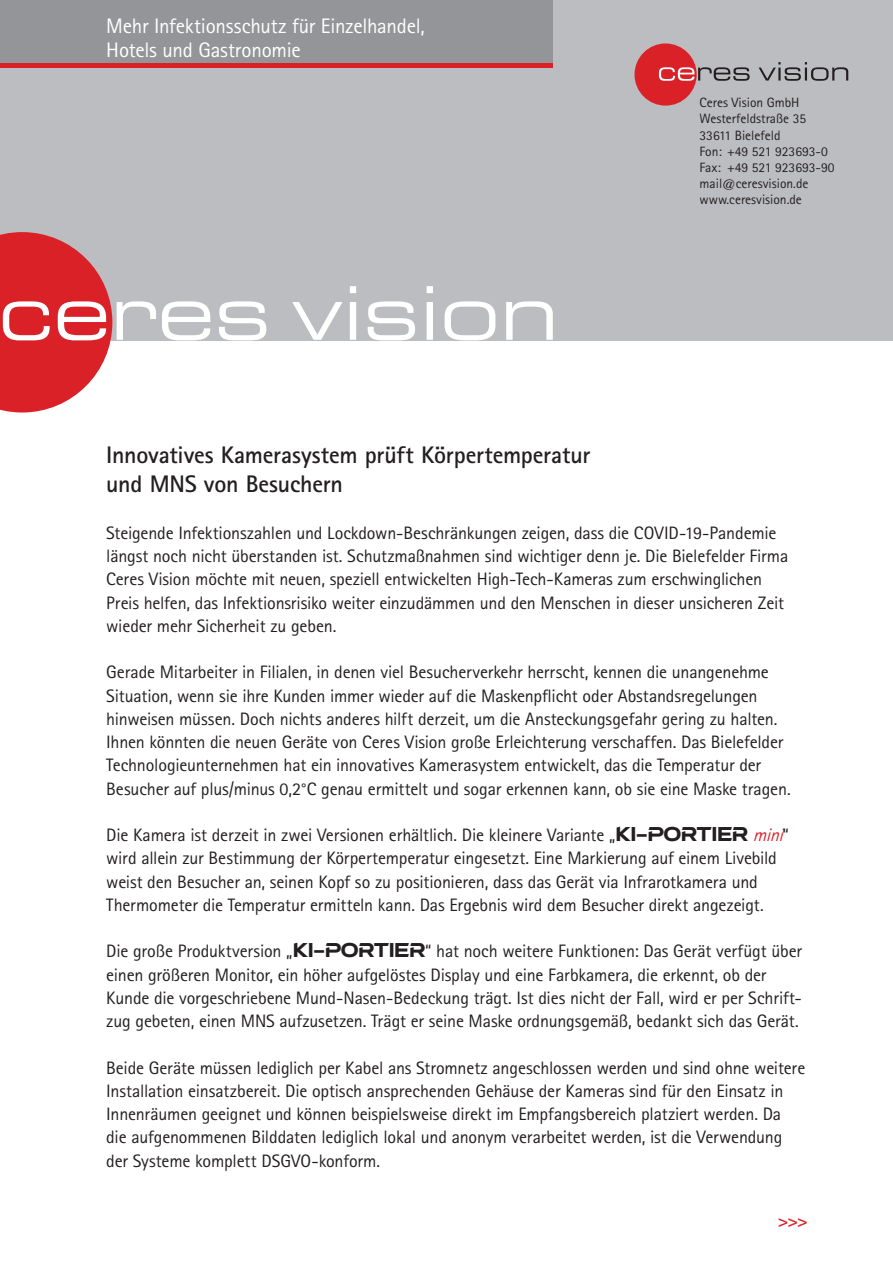
<style>
.page{position:relative;width:893px;height:1263px;background:#fff}
.page>*{position:absolute;margin:0;border:0;box-sizing:border-box;transform-origin:0 0}
.t1{font:700 24px/29.2px "Rotis Sans Serif Std";letter-spacing:-.01em;color:#231f20}
.t2{font:21px/24px "Rotis Sans Serif Std";letter-spacing:-.01em;color:#fff}
.t3{font:18px/23.2px "Rotis Sans Serif Std";letter-spacing:-.01em;color:#231f20}
.t4{font:700 18px "Rotis Sans Serif Std";color:#da2128}
.t5{font:13.5px/16.2px "Rotis Sans Serif Std";color:#231f20}
.s1{font-family:"a Atmospheric"}
.s2{font-style:italic;color:#da2128}
</style>
<div class="page">
<div style="left:0;top:0;width:893px;height:340px;background:#bcbdc0"></div>
<div style="left:0;top:0;width:553px;height:64px;background:#939598"></div>
<div style="left:634px;top:43px;width:63px;height:63px;background:#da2128;border-radius:50%"></div>
<svg style="left:659px;top:67px;width:91px;height:14px"></svg>
<svg style="left:759px;top:62px;width:89px;height:19px"></svg>
<hr style="left:0;top:64px;width:553px;height:4px;background:#da2128">
<svg style="left:0;top:232px;width:156px;height:180px"></svg>
<svg style="left:162px;top:301px;width:48px;height:39px"></svg>
<svg style="left:219px;top:301px;width:47px;height:39px"></svg>
<svg style="left:292px;top:302px;width:50px;height:38px"></svg>
<svg style="left:350px;top:286px;width:6px;height:54px"></svg>
<svg style="left:368px;top:301px;width:47px;height:39px"></svg>
<svg style="left:427px;top:286px;width:6px;height:54px"></svg>
<svg style="left:445px;top:301px;width:50px;height:39px"></svg>
<svg style="left:506px;top:301px;width:47px;height:39px"></svg>
<p class="t2" style="left:106px;top:14px;width:320px">Mehr Infektionsschutz für Einzelhandel,<br>Hotels und Gastronomie</p>
<p class="t5" style="left:699px;top:94px;width:137px">Ceres Vision GmbH<br>Westerfeldstraße 35<br>33611 Bielefeld<br>Fon: +49 521 923693-0<br>Fax: +49 521 923693-90 mail@ceresvision.de www.ceresvision.de</p>
<h1 class="t1" style="left:106px;top:440px;width:485px">Innovatives Kamerasystem prüft Körpertemperatur und MNS von Besuchern</h1>
<p class="t3" style="left:106px;top:521px;width:684px">Steigende Infektionszahlen und Lockdown-Beschränkungen zeigen, dass die COVID-19-Pandemie längst noch nicht überstanden ist. Schutzmaßnahmen sind wichtiger denn je. Die Bielefelder Firma Ceres Vision möchte mit neuen, speziell entwickelten High-Tech-Kameras zum erschwinglichen Preis helfen, das Infektionsrisiko weiter einzudämmen und den Menschen in dieser unsicheren Zeit wieder mehr Sicherheit zu geben.</p>
<p class="t3" style="left:106px;top:660px;width:686px">Gerade Mitarbeiter in Filialen, in denen viel Besucherverkehr herrscht, kennen die unangenehme Situation, wenn sie ihre Kunden immer wieder auf die Maskenpflicht oder Abstandsregelungen hinweisen müssen. Doch nichts anderes hilft derzeit, um die Ansteckungsgefahr gering zu halten.<br>Ihnen könnten die neuen Geräte von Ceres Vision große Erleichterung verschaffen. Das Bielefelder Technologieunternehmen hat ein innovatives Kamerasystem entwickelt, das die Temperatur der Besucher auf plus/minus 0,2°C genau ermittelt und sogar erkennen kann, ob sie eine Maske tragen.</p>
<p class="t3" style="left:106px;top:823px;width:684px">Die Kamera ist derzeit in zwei Versionen erhältlich. Die kleinere Variante „<span class="s1">KI-PORTIER</span> <span class="s2">mini</span>“ wird allein zur Bestimmung der Körpertemperatur eingesetzt. Eine Markierung auf einem Livebild weist den Besucher an, seinen Kopf so zu positionieren, dass das Gerät via Infrarotkamera und Thermometer die Temperatur ermitteln kann. Das Ergebnis wird dem Besucher direkt angezeigt.</p>
<p class="t3" style="left:106px;top:939px;width:697px">Die große Produktversion „<span class="s1">KI-PORTIER</span>“ hat noch weitere Funktionen: Das Gerät verfügt über einen größeren Monitor, ein höher aufgelöstes Display und eine Farbkamera, die erkennt, ob der Kunde die vorgeschriebene Mund-Nasen-Bedeckung trägt. Ist dies nicht der Fall, wird er per Schrift&shy;zug gebeten, einen MNS aufzusetzen. Trägt er seine Maske ordnungsgemäß, bedankt sich das Gerät.</p>
<p class="t3" style="left:106px;top:1056px;width:700px">Beide Geräte müssen lediglich per Kabel ans Stromnetz angeschlossen werden und sind ohne weitere Installation einsatzbereit. Die optisch ansprechenden Gehäuse der Kameras sind für den Einsatz in Innenräumen geeignet und können beispielsweise direkt im Empfangsbereich platziert werden. Da die aufgenommenen Bilddaten lediglich lokal und anonym verarbeitet werden, ist die Verwendung der Systeme komplett DSGVO-konform.</p>
<p class="t4" style="left:778px;top:1209px;width:32px">&gt;&gt;&gt;</p>
</div>
